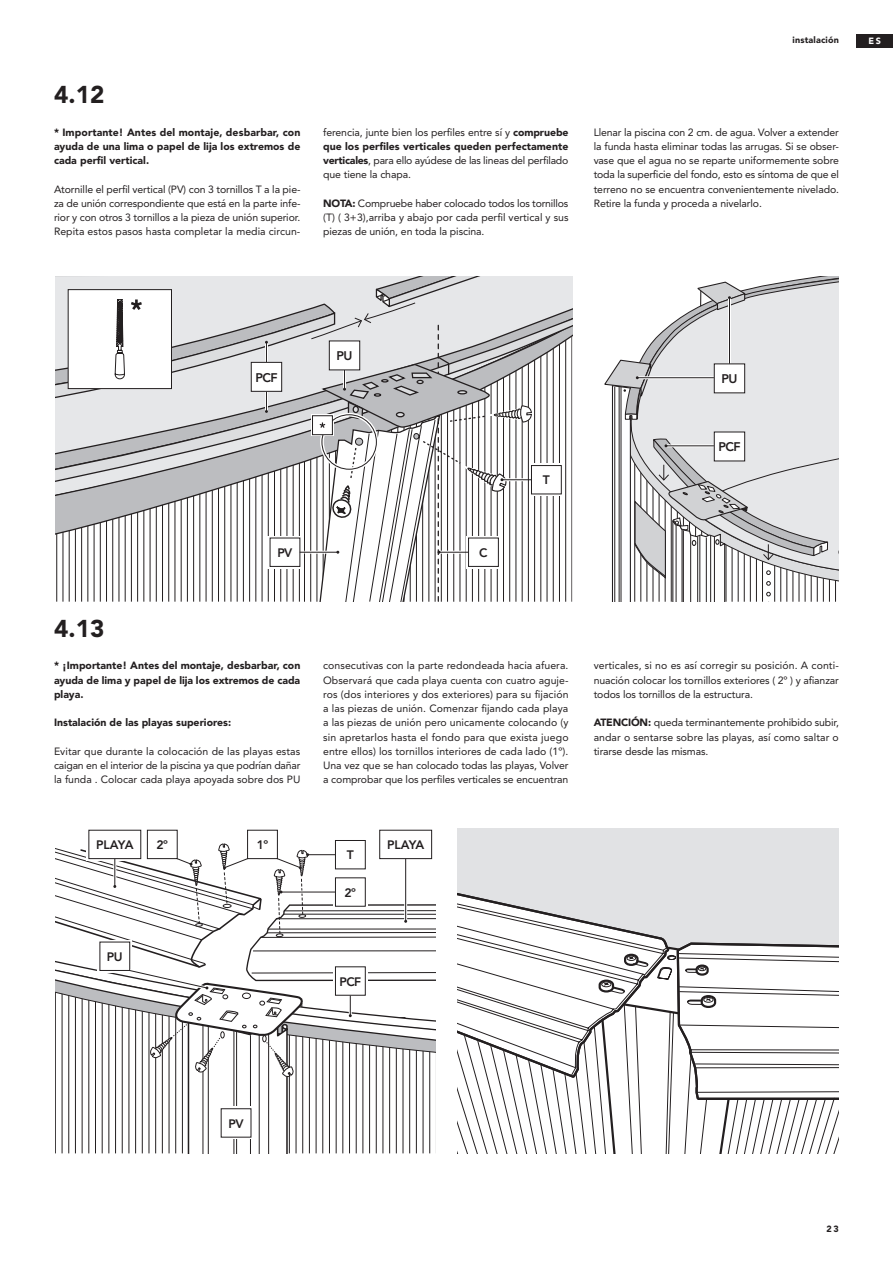
<style>
.page{position:relative;width:893px;height:1263px;background:#fff}
.page>*{position:absolute;margin:0;border:0;box-sizing:border-box;transform-origin:0 0}
.t1{font:900 24.15px "Avenir";color:#231f20}
.t2{font:800 12.45px "Avenir";letter-spacing:-.05em;color:#231f20}
.t3{font:800 12.15px "Avenir";letter-spacing:-.05em;color:#231f20}
.t4{font:10.5px/14.2px "Avenir";letter-spacing:-.01em;color:#231f20;text-align:justify}
.t5{font:900 10.5px/14.2px "Avenir";color:#231f20;text-align:justify}
.t6{font:900 9px "Avenir";letter-spacing:.02em;color:#231f20}
.t7{font:900 9px "Avenir";color:#fff}
.s1{font-weight:900}
</style>
<div class="page">
<div style="left:857px;top:34px;width:36px;height:13px;background:#231f20"></div>
<div style="left:457px;top:828px;width:382px;height:65px;background:#e1e2e4"></div>
<svg style="left:457px;top:893px;width:382px;height:111px"></svg>
<svg style="left:457px;top:1004px;width:382px;height:149px"></svg>
<svg style="left:87px;top:828px;width:56px;height:33px"></svg>
<svg style="left:379px;top:829px;width:54px;height:14px"></svg>
<div style="left:89px;top:830px;width:52px;height:29px;background:#fff"></div>
<div style="left:380px;top:830px;width:52px;height:29px;background:#fff"></div>
<div style="left:379px;top:830px;width:53px;height:29px;border:1px solid #231f20"></div>
<svg style="left:55px;top:276px;width:517px;height:326px"></svg>
<svg style="left:604px;top:276px;width:235px;height:326px"></svg>
<div style="left:714px;top:364px;width:31px;height:29px;background:#fff"></div>
<div style="left:714px;top:363px;width:31px;height:30px;border:1px solid #231f20"></div>
<div style="left:714px;top:432px;width:31px;height:29px;background:#fff"></div>
<div style="left:714px;top:432px;width:31px;height:29px;border:1px solid #231f20"></div>
<svg style="left:146px;top:829px;width:32px;height:14px"></svg>
<svg style="left:247px;top:829px;width:31px;height:1px"></svg>
<div style="left:147px;top:830px;width:30px;height:29px;background:#fff"></div>
<div style="left:335px;top:840px;width:31px;height:29px;border:1px solid #231f20"></div>
<div style="left:247px;top:830px;width:31px;height:29px;border:1px solid #231f20"></div>
<svg style="left:55px;top:843px;width:381px;height:310px"></svg>
<h1 class="t1" style="left:54px;top:80px;width:52px">4.12</h1>
<p class="t5" style="left:54px;top:125px;width:248px">* Importante! Antes del montaje, desbarbar, con ayuda de una lima o papel de lija los extremos de cada perfil vertical.</p>
<p class="t4" style="left:54px;top:182px;width:248px">Atornille el perfil vertical (PV) con 3 tornillos T a la pie&shy;za de unión correspondiente que está en la parte infe&shy;rior y con otros 3 tornillos a la pieza de unión superior.<br>Repita estos pasos hasta completar la media circun-</p>
<p class="t4" style="left:323px;top:125px;width:247px">ferencia, junte bien los perfiles entre sí y <span class="s1">compruebe que los perfiles verticales queden perfectamente verticales</span>, para ello ayúdese de las lineas del perfilado que tiene la chapa.</p>
<p class="t4" style="left:323px;top:196px;width:247px"><span class="s1">NOTA:</span> Compruebe haber colocado todos los tornillos (T) ( 3+3),arriba y abajo por cada perfil vertical y sus piezas de unión, en toda la piscina.</p>
<p class="t6" style="left:792px;top:35px;width:48px">instalación</p>
<p class="t7" style="left:868px;top:35px;width:14px">ES</p>
<p class="t4" style="left:594px;top:125px;width:247px">Llenar la piscina con 2 cm. de agua. Volver a extender la funda hasta eliminar todas las arrugas. Si se obser&shy;vase que el agua no se reparte uniformemente sobre toda la superficie del fondo, esto es síntoma de que el terreno no se encuentra convenientemente nivelado.<br>Retire la funda y proceda a nivelarlo.</p>
<p class="t2" style="left:255px;top:370px;width:24px">PCF</p>
<p class="t2" style="left:337px;top:348px;width:17px">PU</p>
<p class="t3" style="left:543px;top:473px;width:9px">T</p>
<p class="t2" style="left:721px;top:371px;width:17px">PU</p>
<p class="t2" style="left:718px;top:439px;width:24px">PCF</p>
<h1 class="t1" style="left:54px;top:614px;width:52px">4.13</h1>
<p class="t3" style="left:277px;top:545px;width:17px">PV</p>
<p class="t3" style="left:479px;top:545px;width:10px">C</p>
<p class="t5" style="left:54px;top:658px;width:248px">* ¡Importante! Antes del montaje, desbarbar, con ayuda de lima y papel de lija los extremos de cada playa.</p>
<p class="t5" style="left:54px;top:715px;width:179px">Instalación de las playas superiores:</p>
<p class="t4" style="left:54px;top:744px;width:248px">Evitar que durante la colocación de las playas estas caigan en el interior de la piscina ya que podrían dañar la funda . Colocar cada playa apoyada sobre dos PU</p>
<p class="t4" style="left:323px;top:659px;width:247px">consecutivas con la parte redondeada hacia afuera.<br>Observará que cada playa cuenta con cuatro aguje&shy;ros (dos interiores y dos exteriores) para su fijación a las piezas de unión. Comenzar fijando cada playa a las piezas de unión pero unicamente colocando (y sin apretarlos hasta el fondo para que exista juego entre ellos) los tornillos interiores de cada lado (1º).<br>Una vez que se han colocado todas las playas, Volver a comprobar que los perfiles verticales se encuentran</p>
<p class="t3" style="left:157px;top:838px;width:13px">2º</p>
<p class="t3" style="left:257px;top:838px;width:13px">1º</p>
<p class="t3" style="left:96px;top:838px;width:39px">PLAYA</p>
<p class="t3" style="left:387px;top:838px;width:39px">PLAYA</p>
<p class="t3" style="left:347px;top:848px;width:9px">T</p>
<p class="t3" style="left:345px;top:885px;width:13px">2º</p>
<p class="t3" style="left:107px;top:949px;width:17px">PU</p>
<p class="t3" style="left:340px;top:974px;width:23px">PCF</p>
<p class="t4" style="left:594px;top:659px;width:247px">verticales, si no es así corregir su posición. A conti&shy;nuación colocar los tornillos exteriores ( 2º ) y afianzar todos los tornillos de la estructura.</p>
<p class="t4" style="left:594px;top:716px;width:247px"><span class="s1">ATENCIÓN:</span> queda terminantemente prohibido subir, andar o sentarse sobre las playas, así como saltar o tirarse desde las mismas.</p>
<p class="t3" style="left:229px;top:1116px;width:17px">PV</p>
<p class="t6" style="left:826px;top:1223px;width:14px">23</p>
</div>
